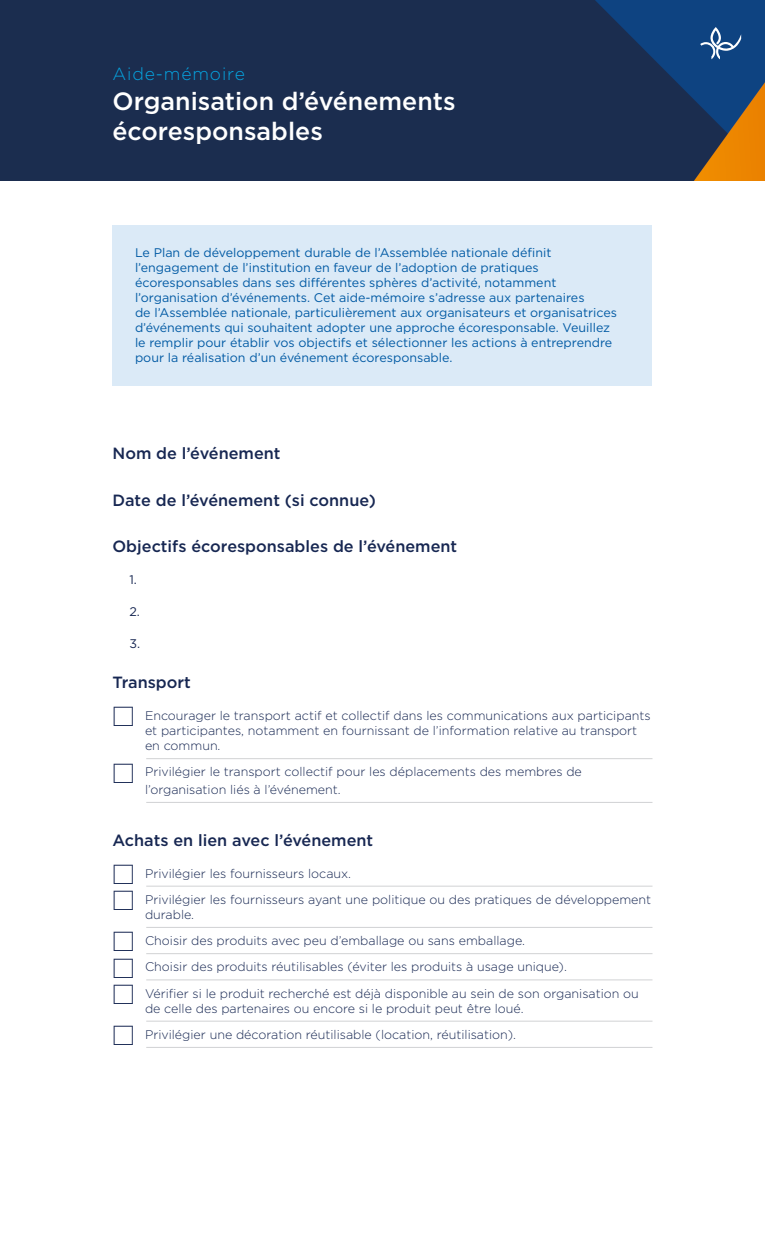
<style>
.page{position:relative;width:765px;height:1260px;background:#fff}
.page>*{position:absolute;margin:0;border:0;box-sizing:border-box;transform-origin:0 0}
.t1{font:500 25px/30px "Gotham";color:#fff}
.t2{font:300 17.5px "Gotham";letter-spacing:.05em;color:#05a4e0}
.t3{font:500 16.25px "Gotham";color:#172752}
.t4{font:300 12.5px/15px "Gotham";color:#172752}
.P___BLOC-P{font:12.5px/15px "Gotham";color:#015aa4}
.t5{font:12.5px "Gotham";color:#172752}
.s1{font-family:"Zuboni Stencil";font-weight:400;font-size:27.5px}
</style>
<div class="page">
<img style="left:0;top:0;width:765px;height:180px">
<hr style="left:146px;top:758px;width:506px;height:1px;background:#d1d2d4">
<hr style="left:146px;top:802px;width:506px;height:1px;background:#d1d2d4">
<hr style="left:146px;top:886px;width:506px;height:1px;background:#d1d2d4">
<hr style="left:146px;top:927px;width:506px;height:1px;background:#d1d2d4">
<hr style="left:146px;top:953px;width:506px;height:1px;background:#d1d2d4">
<hr style="left:146px;top:980px;width:506px;height:1px;background:#d1d2d4">
<hr style="left:146px;top:1021px;width:506px;height:1px;background:#d1d2d4">
<hr style="left:146px;top:1047px;width:506px;height:1px;background:#d1d2d4">
<div style="left:112px;top:225px;width:540px;height:160px;background:#dbeaf7"></div>
<svg style="left:700px;top:27px;width:41px;height:32px"></svg>
<h2 class="t2" style="left:112px;top:62px;width:134px">Aide-mémoire</h2>
<h1 class="t1" style="left:112px;top:85px;width:345px">Organisation d’événements écoresponsables</h1>
<p class="P___BLOC-P" style="left:135px;top:245px;width:484px">Le Plan de développement durable de l’Assemblée nationale définit l’engagement de l’institution en faveur de l’adoption de pratiques écoresponsables dans ses différentes sphères d’activité, notamment l’organisation d’événements. Cet aide-mémoire s’adresse aux partenaires<br>de l’Assemblée nationale, particulièrement aux organisateurs et organisatrices d’événements qui souhaitent adopter une approche écoresponsable. Veuillez le remplir pour établir vos objectifs et sélectionner les actions à entreprendre pour la réalisation d’un événement écoresponsable.</p>
<h3 class="t3" style="left:112px;top:443px;width:170px">Nom de l’événement</h3>
<h3 class="t3" style="left:112px;top:489px;width:265px">Date de l’événement (si connue)</h3>
<h3 class="t3" style="left:112px;top:536px;width:346px">Objectifs écoresponsables de l’événement</h3>
<p class="t5" style="left:129px;top:571px;width:9px">1.</p>
<p class="t5" style="left:129px;top:603px;width:12px">2.</p>
<p class="t5" style="left:129px;top:635px;width:12px">3.</p>
<h3 class="t3" style="left:112px;top:672px;width:80px">Transport</h3>
<p class="t4" style="left:145px;top:708px;width:507px;text-indent:-31px"><span class="s1">□</span> Encourager le transport actif et collectif dans les communications aux participants et participantes, notamment en fournissant de l’information relative au transport en commun.</p>
<p class="t4" style="left:145px;top:763px;width:438px;line-height:17.5px;text-indent:-31px"><span class="s1">□</span> Privilégier le transport collectif pour les déplacements des membres de l’organisation liés à l’événement.</p>
<h3 class="t3" style="left:112px;top:829px;width:262px">Achats en lien avec l’événement</h3>
<p class="t4" style="left:114px;top:865px;width:239px"><span class="s1">□</span> Privilégier les fournisseurs locaux.</p>
<p class="t4" style="left:145px;top:892px;width:508px;text-indent:-31px"><span class="s1">□</span> Privilégier les fournisseurs ayant une politique ou des pratiques de développement durable.</p>
<p class="t4" style="left:114px;top:933px;width:413px"><span class="s1">□</span> Choisir des produits avec peu d’emballage ou sans emballage.</p>
<p class="t4" style="left:114px;top:959px;width:455px"><span class="s1">□</span> Choisir des produits réutilisables (éviter les produits à usage unique).</p>
<p class="t4" style="left:145px;top:985px;width:495px;text-indent:-31px"><span class="s1">□</span> Vérifier si le produit recherché est déjà disponible au sein de son organisation ou de celle des partenaires ou encore si le produit peut être loué.</p>
<p class="t4" style="left:114px;top:1027px;width:404px"><span class="s1">□</span> Privilégier une décoration réutilisable (location, réutilisation).</p>
</div>
